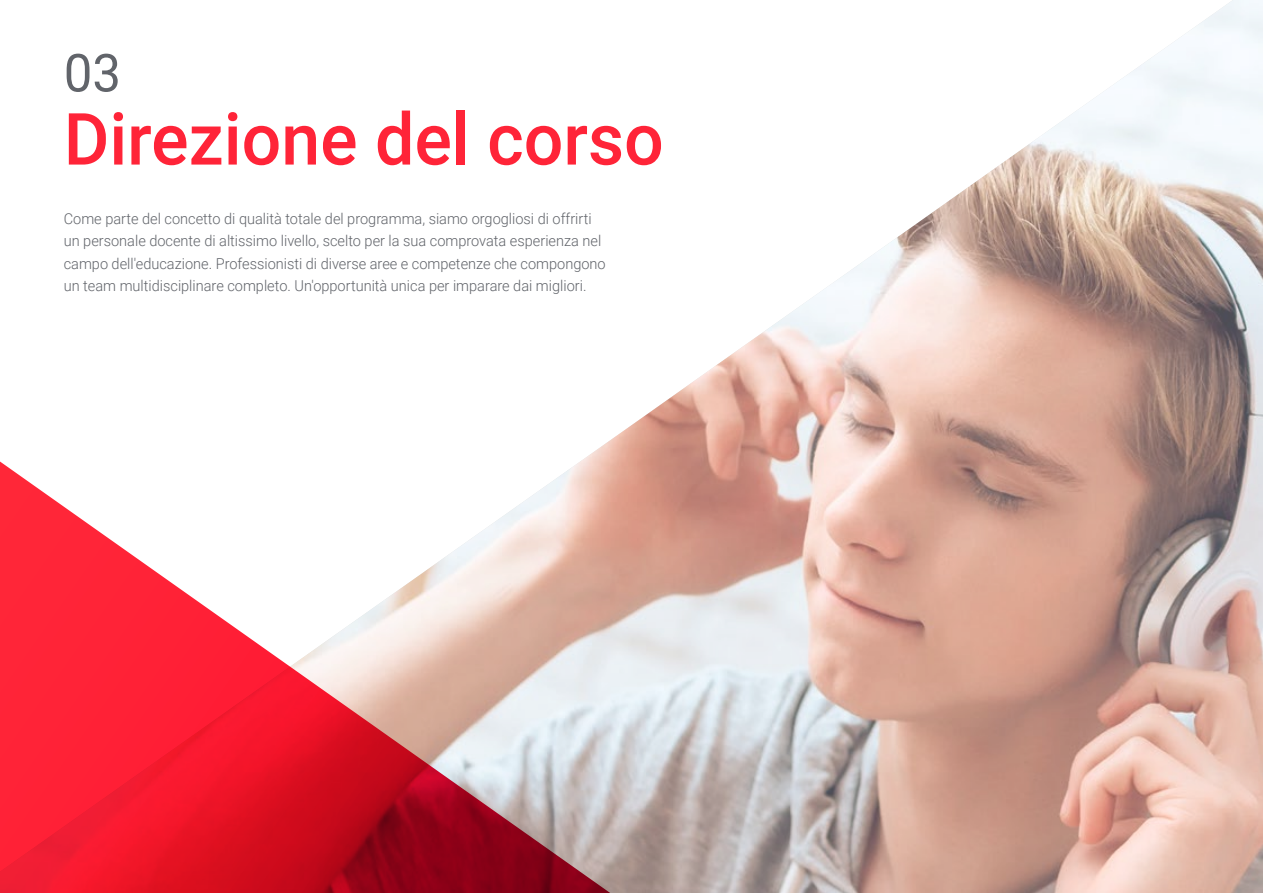
<style>
.page{position:relative;width:1263px;height:893px;background:#fff}
.page>*{position:absolute;margin:0;border:0;box-sizing:border-box;transform-origin:0 0}
.t1{font:500 72px "Roboto";color:#ff2438}
.t2{font:52.5px "Roboto";color:#61646a}
.t3{font:300 15px/22.5px "Roboto";color:#61646a}
</style>
<div class="page">
<img style="left:602px;top:0;width:661px;height:893px">
<svg style="left:0;top:446px;width:640px;height:447px"></svg>
<h2 class="t2" style="left:64px;top:36px;width:59px">03</h2>
<h1 class="t1" style="left:64px;top:89px;width:601px">Direzione del corso</h1>
<p class="t3" style="left:64px;top:207px;width:543px">Come parte del concetto di qualità totale del programma, siamo orgogliosi di offrirti un personale docente di altissimo livello, scelto per la sua comprovata esperienza nel campo dell'educazione. Professionisti di diverse aree e competenze che compongono un team multidisciplinare completo. Un'opportunità unica per imparare dai migliori.</p>
</div>
